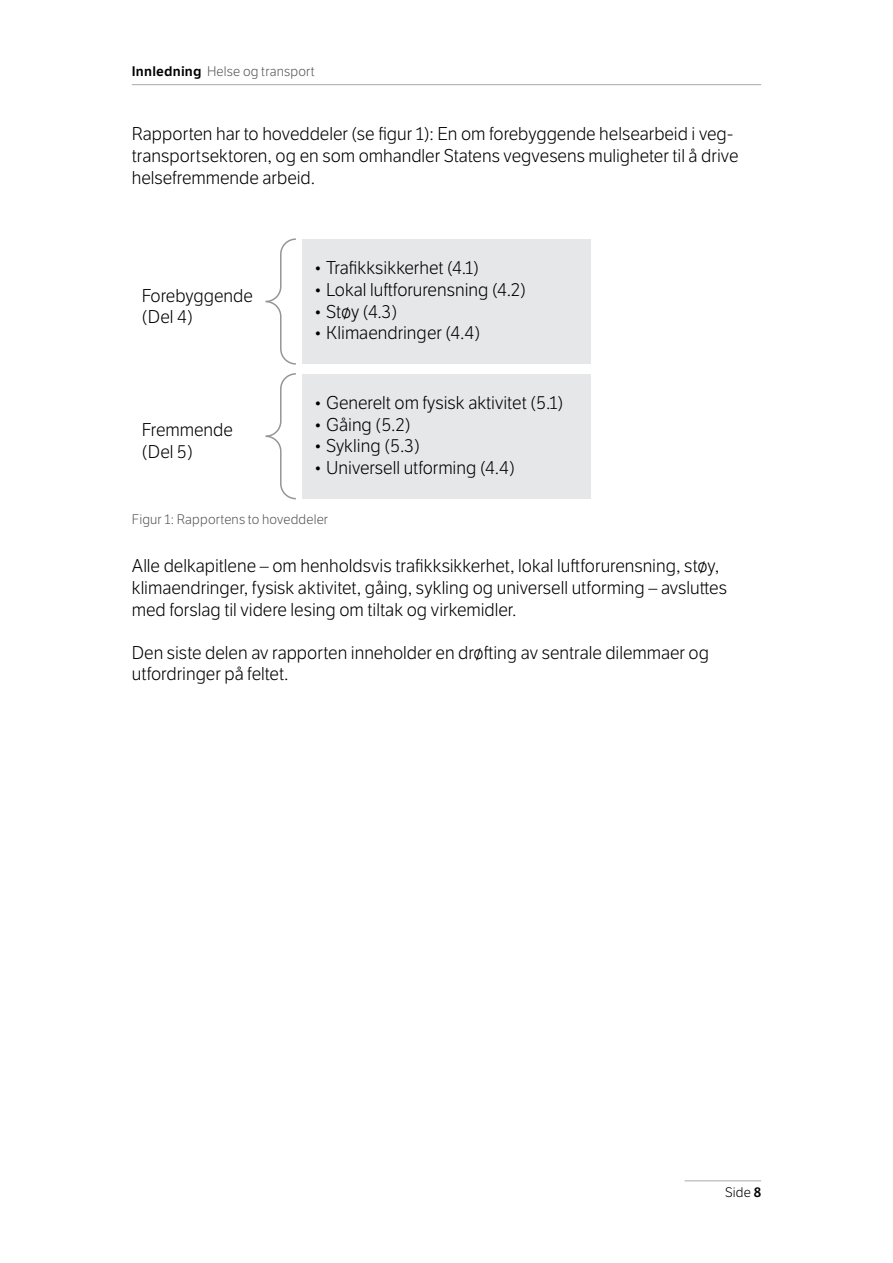
<style>
.page{position:relative;width:893px;height:1263px;background:#fff}
.page>*{position:absolute;margin:0;border:0;box-sizing:border-box;transform-origin:0 0}
.Brødtekst_-_1{font:300 18px/21.6px "LFT Etica";color:#000}
.Bildetekst_-_1{font:300 13.5px "LFT Etica";letter-spacing:.015em;color:#58585b}
.t1{font:300 13.5px "LFT Etica";color:#000}
.s1{font-weight:600;color:#000}
.s2{font-weight:600}
</style>
<div class="page">
<hr style="left:132px;top:84px;width:629px;height:1px;background:#a7a9ac">
<hr style="left:685px;top:1180px;width:76px;height:1px;background:#a7a9ac">
<div style="left:302px;top:239px;width:289px;height:125px;background:#e6e7e8"></div>
<div style="left:302px;top:374px;width:289px;height:125px;background:#e6e7e8"></div>
<svg style="left:265px;top:238px;width:31px;height:127px"></svg>
<svg style="left:265px;top:373px;width:31px;height:127px"></svg>
<p class="Bildetekst_-_1" style="left:132px;top:63px;width:184px"><span class="s1">Innledning</span> Helse og transport</p>
<p class="Brødtekst_-_1" style="left:132px;top:124px;width:608px">Rapporten har to hoveddeler (se figur 1): En om forebyggende helsearbeid i veg&shy;transportsektoren, og en som omhandler Statens vegvesens muligheter til å drive helsefremmende arbeid.</p>
<p class="Brødtekst_-_1" style="left:142px;top:285px;width:113px">Forebyggende (Del 4)</p>
<p class="Brødtekst_-_1" style="left:314px;top:258px;width:167px">• Trafikksikkerhet (4.1)</p>
<p class="Brødtekst_-_1" style="left:314px;top:279px;width:214px">• Lokal luftforurensning (4.2)</p>
<p class="Brødtekst_-_1" style="left:314px;top:301px;width:85px">• Støy (4.3)</p>
<p class="Brødtekst_-_1" style="left:314px;top:323px;width:168px">• Klimaendringer (4.4)</p>
<p class="Brødtekst_-_1" style="left:314px;top:392px;width:251px">• Generelt om fysisk aktivitet (5.1)</p>
<p class="Brødtekst_-_1" style="left:314px;top:414px;width:98px">• Gåing (5.2)</p>
<p class="Brødtekst_-_1" style="left:314px;top:436px;width:108px">• Sykling (5.3)</p>
<p class="Brødtekst_-_1" style="left:314px;top:457px;width:203px">• Universell utforming (4.4)</p>
<p class="Bildetekst_-_1" style="left:132px;top:511px;width:198px">Figur 1: Rapportens to hoveddeler</p>
<p class="Brødtekst_-_1" style="left:132px;top:556px;width:597px">Alle delkapitlene – om henholdsvis trafikksikkerhet, lokal luftforurensning, støy, klimaendringer, fysisk aktivitet, gåing, sykling og universell utforming – avsluttes med forslag til videre lesing om tiltak og virkemidler.</p>
<p class="Brødtekst_-_1" style="left:132px;top:642px;width:579px">Den siste delen av rapporten inneholder en drøfting av sentrale dilemmaer og utfordringer på feltet.</p>
<p class="Brødtekst_-_1" style="left:142px;top:420px;width:93px">Fremmende (Del 5)</p>
<p class="t1" style="left:725px;top:1184px;width:37px">Side <span class="s2">8</span></p>
</div>
